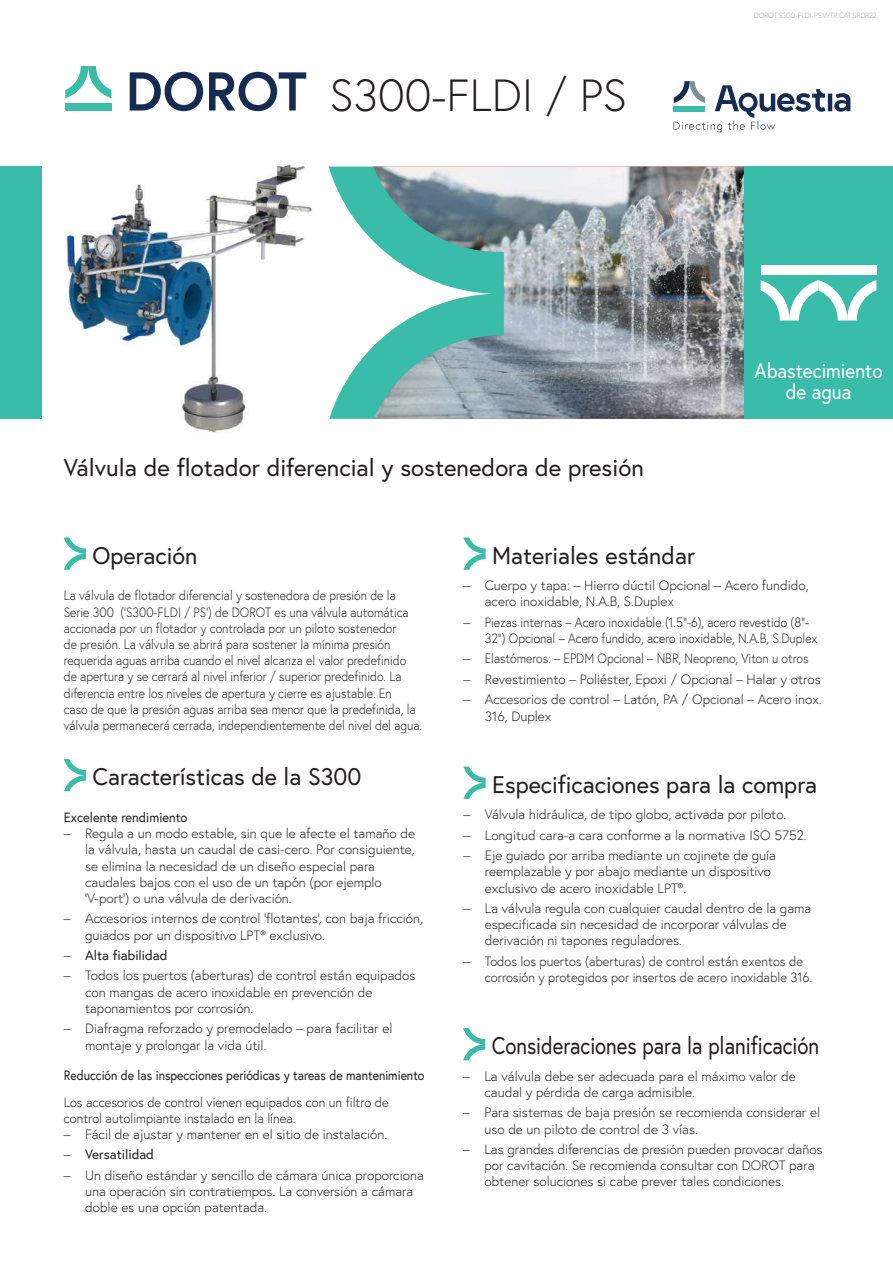
<style>
.page{position:relative;width:893px;height:1263px;background:#fff}
.page>*{position:absolute;margin:0;border:0;box-sizing:border-box;transform-origin:0 0}
.t1{font:300 45px "Europa";color:#231f20}
.t2{font:24px "Europa";color:#231f20}
.t3{font:24px "Europa";color:#231f20;scale:.85 1}
.t4{font:21px/21px "Europa";color:#fff;text-align:center;scale:.9 1}
.t5{font:300 13.5px/16.2px "Europa";color:#231f20}
.t6{font:300 13.5px/16.2px "Europa";color:#231f20;scale:.9 1}
.t7{font:300 13.5px/16.2px "Europa";color:#231f20;scale:.95 1}
.t8{font:13.5px "Europa";color:#231f20;scale:.9 1}
.t9{font:13.5px "Europa";color:#231f20}
.t10{font:13.5px "Europa";color:#231f20;scale:.95 1}
.t11{font:300 7.5px "Europa";letter-spacing:-.02em;color:#a8a9ad}
.s1{font-weight:300}
</style>
<div class="page">
<svg style="left:674px;top:81px;width:176px;height:51px"></svg>
<svg style="left:65px;top:66px;width:46px;height:32px"></svg>
<div style="left:65px;top:103px;width:46px;height:8px;background:#3abcaa"></div>
<svg style="left:130px;top:72px;width:176px;height:39px"></svg>
<img style="left:504px;top:167px;width:240px;height:252px">
<svg style="left:329px;top:167px;width:175px;height:252px"></svg>
<div style="left:0;top:167px;width:42px;height:252px;background:#3abcaa"></div>
<div style="left:744px;top:167px;width:149px;height:252px;background:#3abcaa"></div>
<div style="left:761px;top:265px;width:58px;height:9px;background:#fff"></div>
<svg style="left:761px;top:280px;width:115px;height:40px"></svg>
<div style="left:819px;top:265px;width:57px;height:9px;background:#fff"></div>
<svg style="left:64px;top:537px;width:22px;height:33px"></svg>
<svg style="left:64px;top:759px;width:22px;height:32px"></svg>
<svg style="left:463px;top:537px;width:23px;height:33px"></svg>
<svg style="left:463px;top:766px;width:23px;height:33px"></svg>
<svg style="left:463px;top:1028px;width:22px;height:32px"></svg>
<img style="left:65px;top:164px;width:247px;height:269px">
<h1 class="t1" style="left:330px;top:67px;width:299px">S300-FLDI / PS</h1>
<h2 class="t2" style="left:64px;top:452px;width:582px">Válvula de flotador diferencial y sostenedora de presión</h2>
<p class="t11" style="left:754px;top:11px;width:124px">DOROT.S300-FLDI-PS.WTR.CAT.SP.0822</p>
<h3 class="t4" style="left:755px;top:360px;width:144px">Abastecimiento de agua</h3>
<h2 class="t2" style="left:92px;top:540px;width:106px">Operación</h2>
<p class="t6" style="left:64px;top:587px;width:400px">La válvula de flotador diferencial y sostenedora de presión de la Serie 300 (’S300-FLDI / PS’) de DOROT es una válvula automática accionada por un flotador y controlada por un piloto sostenedor<br>de presión. La válvula se abrirá para sostener la mínima presión requerida aguas arriba cuando el nivel alcanza el valor predefinido de apertura y se cerrará al nivel inferior / superior predefinido. La diferencia entre los niveles de apertura y cierre es ajustable. En<br>caso de que la presión aguas arriba sea menor que la predefinida, la válvula permanecerá cerrada, independientemente del nivel del agua.</p>
<h2 class="t2" style="left:92px;top:761px;width:270px">Características de la S300</h2>
<p class="t10" style="left:64px;top:808px;width:132px">Excelente rendimiento</p>
<p class="t5" style="left:85px;top:825px;width:332px;text-indent:-21px">– Regula a un modo estable, sin que le afecte el tamaño de la válvula, hasta un caudal de casi-cero. Por consiguiente, se elimina la necesidad de un diseño especial para caudales bajos con el uso de un tapón (por ejemplo ‘V-port’) o una válvula de derivación.</p>
<p class="t5" style="left:85px;top:910px;width:340px;text-indent:-21px">– Accesorios internos de control ‘flotantes’, con baja fricción, guiados por un dispositivo LPT® exclusivo.</p>
<p class="t9" style="left:64px;top:947px;width:105px"><span class="s1">–</span> Alta fiabilidad</p>
<p class="t5" style="left:85px;top:967px;width:332px;text-indent:-21px">– Todos los puertos (aberturas) de control están equipados con mangas de acero inoxidable en prevención de taponamientos por corrosión.</p>
<p class="t5" style="left:85px;top:1020px;width:309px;text-indent:-21px">– Diafragma reforzado y premodelado – para facilitar el montaje y prolongar la vida útil.</p>
<p class="t8" style="left:64px;top:1067px;width:402px">Reducción de las inspecciones periódicas y tareas de mantenimiento</p>
<p class="t7" style="left:64px;top:1093px;width:344px">Los accesorios de control vienen equipados con un filtro de control autolimpiante instalado en la línea.</p>
<p class="t5" style="left:64px;top:1126px;width:325px">– Fácil de ajustar y mantener en el sitio de instalación.</p>
<p class="t9" style="left:64px;top:1146px;width:92px"><span class="s1">–</span> Versatilidad</p>
<p class="t5" style="left:85px;top:1167px;width:340px;text-indent:-21px">– Un diseño estándar y sencillo de cámara única proporciona una operación sin contratiempos. La conversión a cámara doble es una opción patentada.</p>
<h2 class="t2" style="left:492px;top:540px;width:204px">Materiales estándar</h2>
<p class="t5" style="left:485px;top:577px;width:326px;text-indent:-21px">– Cuerpo y tapa: – Hierro dúctil Opcional – Acero fundido, acero inoxidable, N.A.B, S.Duplex</p>
<p class="t5" style="left:485px;top:614px;width:334px;text-indent:-21px">– Piezas internas – Acero inoxidable (1.5”-6), acero revestido (8”-<br>32”) Opcional – Acero fundido, acero inoxidable, N.A.B, S.Duplex</p>
<p class="t5" style="left:463px;top:650px;width:346px">– Elastómeros: – EPDM Opcional – NBR, Neopreno, Viton u otros</p>
<p class="t5" style="left:463px;top:671px;width:359px">– Revestimiento – Poliéster, Epoxi / Opcional – Halar y otros</p>
<p class="t5" style="left:485px;top:691px;width:339px;text-indent:-21px">– Accesorios de control – Latón, PA / Opcional – Acero inox.<br>316, Duplex</p>
<h2 class="t2" style="left:492px;top:769px;width:326px">Especificaciones para la compra</h2>
<p class="t5" style="left:463px;top:806px;width:324px">– Válvula hidráulica, de tipo globo, activada por piloto.</p>
<p class="t5" style="left:463px;top:827px;width:345px">– Longitud cara-a cara conforme a la normativa ISO 5752.</p>
<p class="t5" style="left:485px;top:847px;width:293px;text-indent:-21px">– Eje guiado por arriba mediante un cojinete de guía reemplazable y por abajo mediante un dispositivo exclusivo de acero inoxidable LPT®.</p>
<p class="t5" style="left:485px;top:900px;width:328px;text-indent:-21px">– La válvula regula con cualquier caudal dentro de la gama especificada sin necesidad de incorporar válvulas de derivación ni tapones reguladores.</p>
<p class="t5" style="left:485px;top:953px;width:329px;text-indent:-21px">– Todos los puertos (aberturas) de control están exentos de corrosión y protegidos por insertos de acero inoxidable 316.</p>
<h2 class="t3" style="left:492px;top:1030px;width:387px">Consideraciones para la planificación</h2>
<p class="t5" style="left:484px;top:1068px;width:313px;text-indent:-21px">– La válvula debe ser adecuada para el máximo valor de caudal y pérdida de carga admisible.</p>
<p class="t5" style="left:484px;top:1104px;width:337px;text-indent:-21px">– Para sistemas de baja presión se recomienda considerar el uso de un piloto de control de 3 vías.</p>
<p class="t5" style="left:484px;top:1141px;width:340px;text-indent:-21px">– Las grandes diferencias de presión pueden provocar daños por cavitación. Se recomienda consultar con DOROT para obtener soluciones si cabe prever tales condiciones.</p>
</div>
